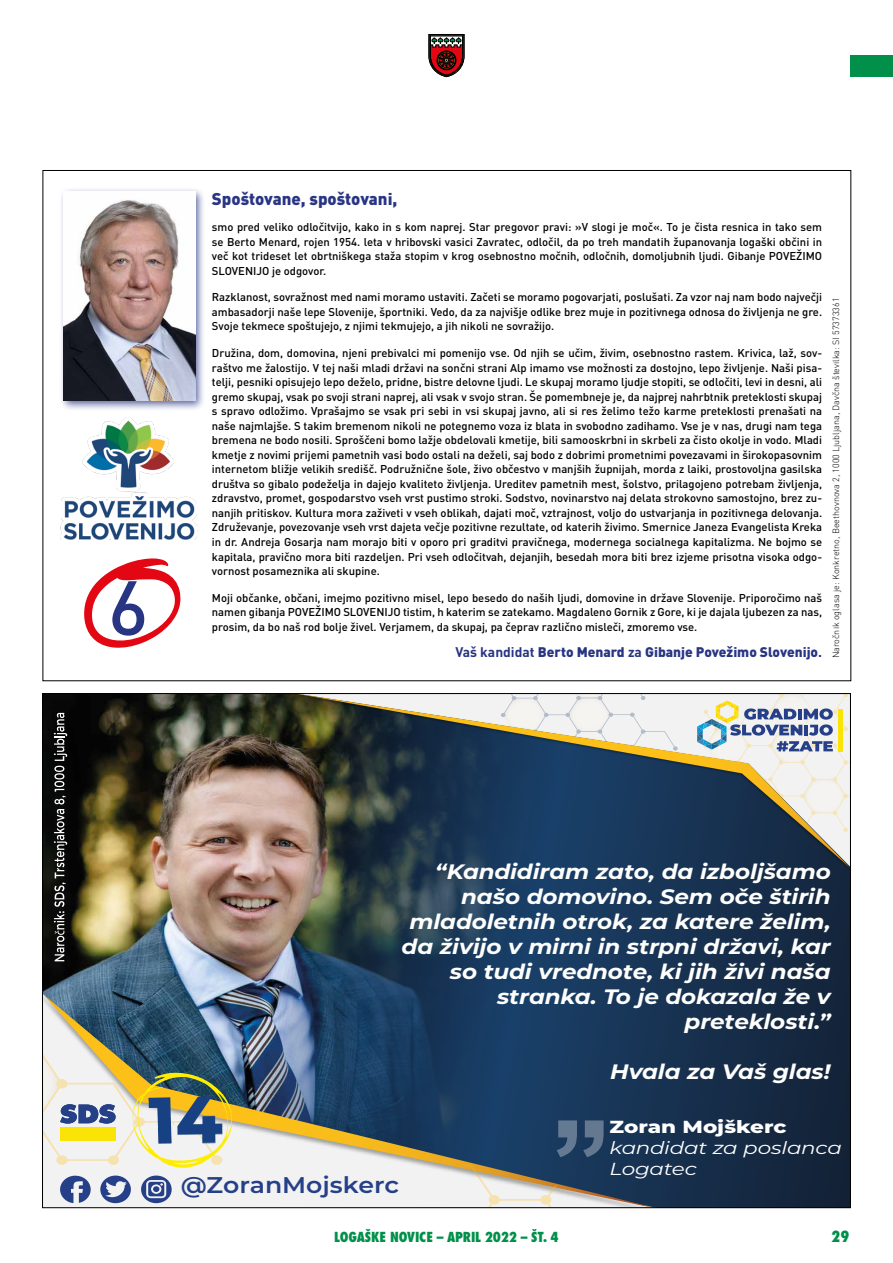
<style>
.page{position:relative;width:893px;height:1263px;background:#fff}
.page>*{position:absolute;margin:0;border:0;box-sizing:border-box;transform-origin:0 0}
.t1{font:500 75.75px "DIN Pro";color:#283583}
.t2{font:600 22.65px "Montserrat";color:#254088;scale:1.11 1}
.t3{font:italic 700 20.85px/25px "Montserrat";letter-spacing:-.005em;color:#fefefc;text-align:right;scale:1.11 1}
.t4{font:italic 17.4px/21px "Montserrat";letter-spacing:-.015em;color:#fff;scale:1.23 1}
.t5{font:800 17.4px "Montserrat";color:#fff;scale:1.23 1}
.t6{font:900 16.8px "DIN Pro";color:#283583}
.t7{font:800 condensed 15px "Futura LT Pro";color:#00904a}
.t8{font:900 13.8px "DIN Pro";color:#283583}
.t9{font:800 condensed 13.5px "Futura LT Pro";letter-spacing:-.01em;color:#00904a}
.t10{font:500 11.25px/14.5px "DIN Pro";color:#000;text-align:justify}
.t11{font:300 9px "DIN Pro";color:#000}
.s1{font-weight:700}
</style>
<div class="page">
<svg style="left:429px;top:34px;width:35px;height:43px;background:#7c3e3c"></svg>
<div style="left:850px;top:56px;width:43px;height:21px;background:#00904a"></div>
<img style="left:44px;top:695px;width:805px;height:511px">
<img style="left:289px;top:695px;width:560px;height:177px">
<svg style="left:296px;top:695px;width:553px;height:173px;background:#4b5b67"></svg>
<img style="left:44px;top:991px;width:629px;height:215px">
<svg style="left:44px;top:994px;width:611px;height:212px"></svg>
<svg style="left:463px;top:1157px;width:11px;height:9px"></svg>
<svg style="left:467px;top:1120px;width:190px;height:86px;background:#4e6277"></svg>
<svg style="left:60px;top:1175px;width:31px;height:28px"></svg>
<svg style="left:100px;top:1175px;width:31px;height:28px"></svg>
<svg style="left:141px;top:1175px;width:31px;height:28px"></svg>
<svg style="left:54px;top:713px;width:13px;height:248px;background:#474847"></svg>
<svg style="left:697px;top:695px;width:152px;height:154px"></svg>
<div style="left:59px;top:187px;width:147px;height:224px;background:#283583;opacity:.75"></div>
<img style="left:64px;top:192px;width:131px;height:209px">
<img style="left:61px;top:417px;width:137px;height:123px">
<svg style="left:84px;top:558px;width:97px;height:90px"></svg>
<svg style="left:43px;top:1045px;width:189px;height:123px"></svg>
<h1 class="t1" style="left:108px;top:559px;width:42px">6</h1>
<h3 class="t6" style="left:212px;top:187px;width:187px">Spoštovane, spoštovani,</h3>
<p class="t10" style="left:212px;top:219px;width:612px">smo pred veliko odločitvijo, kako in s kom naprej. Star pregovor pravi: »V slogi je moč«. To je čista resnica in tako sem se Berto Menard, rojen 1954. leta v hribovski vasici Zavratec, odločil, da po treh mandatih županovanja logaški občini in več kot trideset let obrtniškega staža stopim v krog osebnostno močnih, odločnih, domoljubnih ljudi. Gibanje POVEŽIMO SLOVENIJO je odgovor.</p>
<p class="t10" style="left:212px;top:290px;width:612px">Razklanost, sovražnost med nami moramo ustaviti. Začeti se moramo pogovarjati, poslušati. Za vzor naj nam bodo največji ambasadorji naše lepe Slovenije, športniki. Vedo, da za najvišje odlike brez muje in pozitivnega odnosa do življenja ne gre.<br>Svoje tekmece spoštujejo, z njimi tekmujejo, a jih nikoli ne sovražijo.</p>
<p class="t10" style="left:212px;top:345px;width:612px">Družina, dom, domovina, njeni prebivalci mi pomenijo vse. Od njih se učim, živim, osebnostno rastem. Krivica, laž, sov&shy;raštvo me žalostijo. V tej naši mladi državi na sončni strani Alp imamo vse možnosti za dostojno, lepo življenje. Naši pisa&shy;telji, pesniki opisujejo lepo deželo, pridne, bistre delovne ljudi. Le skupaj moramo ljudje stopiti, se odločiti, levi in desni, ali gremo skupaj, vsak po svoji strani naprej, ali vsak v svojo stran. Še pomembneje je, da najprej nahrbtnik preteklosti skupaj s spravo odložimo. Vprašajmo se vsak pri sebi in vsi skupaj javno, ali si res želimo težo karme preteklosti prenašati na naše najmlajše. S takim bremenom nikoli ne potegnemo voza iz blata in svobodno zadihamo. Vse je v nas, drugi nam tega bremena ne bodo nosili. Sproščeni bomo lažje obdelovali kmetije, bili samooskrbni in skrbeli za čisto okolje in vodo. Mladi kmetje z novimi prijemi pametnih vasi bodo ostali na deželi, saj bodo z dobrimi prometnimi povezavami in širokopasovnim internetom bližje velikih središč. Podružnične šole, živo občestvo v manjših župnijah, morda z laiki, prostovoljna gasilska društva so gibalo podeželja in dajejo kvaliteto življenja. Ureditev pametnih mest, šolstvo, prilagojeno potrebam življenja, zdravstvo, promet, gospodarstvo vseh vrst pustimo stroki. Sodstvo, novinarstvo naj delata strokovno samostojno, brez zu&shy;nanjih pritiskov. Kultura mora zaživeti v vseh oblikah, dajati moč, vztrajnost, voljo do ustvarjanja in pozitivnega delovanja.<br>Združevanje, povezovanje vseh vrst dajeta večje pozitivne rezultate, od katerih živimo. Smernice Janeza Evangelista Kreka in dr. Andreja Gosarja nam morajo biti v oporo pri graditvi pravičnega, modernega socialnega kapitalizma. Ne bojmo se kapitala, pravično mora biti razdeljen. Pri vseh odločitvah, dejanjih, besedah mora biti brez izjeme prisotna visoka odgo&shy;vornost posameznika ali skupine.</p>
<p class="t10" style="left:212px;top:590px;width:612px">Moji občanke, občani, imejmo pozitivno misel, lepo besedo do naših ljudi, domovine in države Slovenije. Priporočimo naš namen gibanja POVEŽIMO SLOVENIJO tistim, h katerim se zatekamo. Magdaleno Gornik z Gore, ki je dajala ljubezen za nas, prosim, da bo naš rod bolje živel. Verjamem, da skupaj, pa čeprav različno misleči, zmoremo vse.</p>
<p class="t8" style="left:455px;top:643px;width:368px"><span class="s1">Vaš kandidat</span> Berto Menard <span class="s1">za</span> Gibanje Povežimo Slovenijo<span class="s1">.</span></p>
<p class="t11" style="left:830px;top:658px;width:362px;rotate:-90deg">Naročnik oglasa je: Konkretno, Beethovnova 2, 1000 Ljubljana, Davčna številka: SI 57373361</p>
<h3 class="t3" style="left:402px;top:858px;width:388px">“Kandidiram zato, da izboljšamo našo domovino. Sem oče štirih mladoletnih otrok, za katere želim, da živijo v mirni in strpni državi, kar so tudi vrednote, ki jih živi naša stranka. To je dokazala že v preteklosti.”</h3>
<h3 class="t3" style="left:610px;top:1058px;width:201px">Hvala za Vaš glas!</h3>
<h3 class="t5" style="left:610px;top:1114px;width:145px">Zoran Mojškerc</h3>
<h3 class="t4" style="left:610px;top:1136px;width:190px">kandidat za poslanca<br>Logatec</h3>
<h2 class="t2" style="left:181px;top:1169px;width:198px">@ZoranMojskerc</h2>
<p class="t9" style="left:334px;top:1229px;width:226px">LOGAŠKE NOVICE – APRIL 2022 – ŠT. 4</p>
<h3 class="t7" style="left:831px;top:1227px;width:20px">29</h3>
</div>
